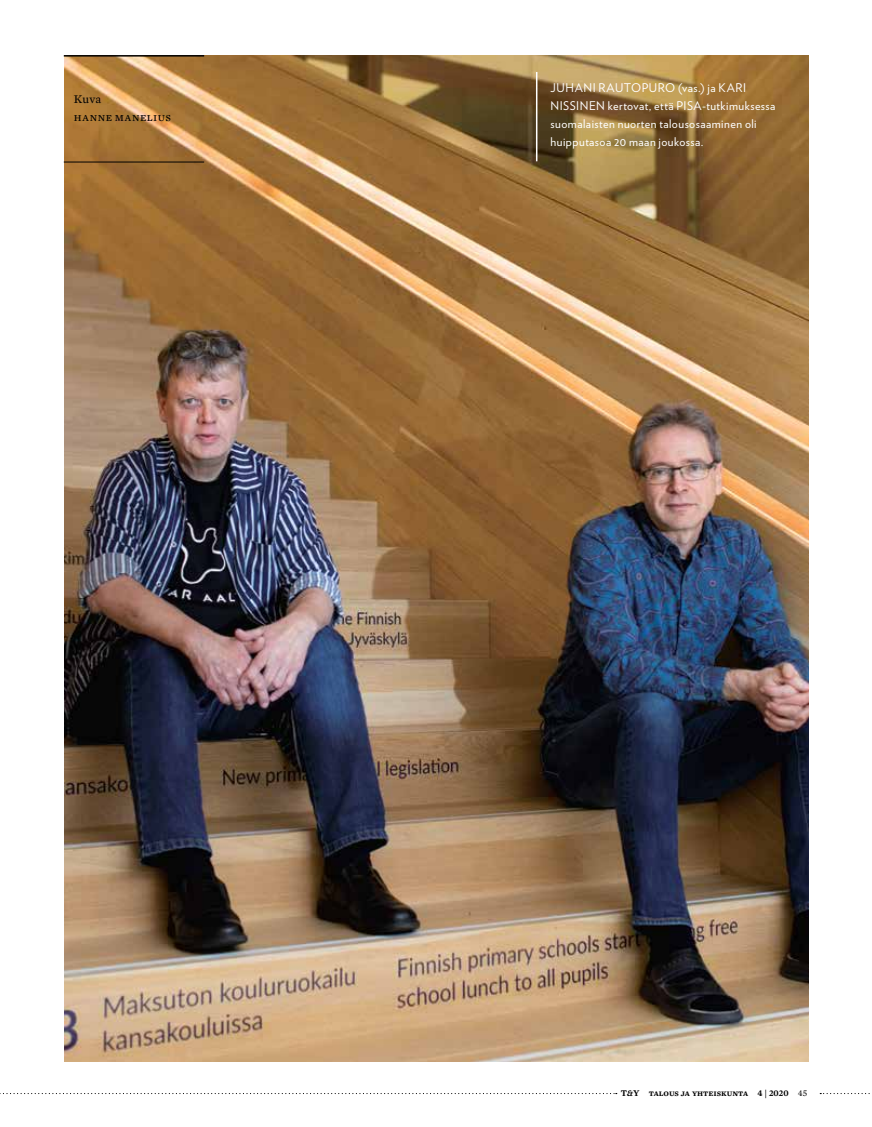
<style>
.page{position:relative;width:872px;height:1127px;background:#fff}
.page>*{position:absolute;margin:0;border:0;box-sizing:border-box;transform-origin:0 0}
.t1{font:12px/18px "Verlag";letter-spacing:.04em;color:#fff}
.t2{font:12px/18px "Mercury Text G2";letter-spacing:.045em;color:#000}
.t3{font:600 9px "Mercury Text G2";color:#000}
.s1{font-style:italic}
.s2{font-family:"Mercury Text G1";font-weight:400}
</style>
<div class="page">
<svg style="left:0;top:1093px;width:617px;height:1px"></svg>
<svg style="left:820px;top:1093px;width:50px;height:1px"></svg>
<img style="left:64px;top:56px;width:744px;height:1006px">
<hr style="left:64px;top:55px;width:140px;height:2px;background:#000">
<hr style="left:64px;top:162px;width:140px;height:1px;background:#000">
<hr style="left:536px;top:72px;width:1px;height:89px;background:#fff">
<p class="t2" style="left:74px;top:89px;width:99px">Kuva<br>Hanne Manelius</p>
<p class="t1" style="left:550px;top:78px;width:226px">JUHANI RAUTOPURO (vas.) ja KARI NISSINEN kertovat, että PISA-tutkimuksessa suomalaisten nuorten talousosaaminen oli huipputasoa 20 maan joukossa.</p>
<p class="t3" style="left:621px;top:1086px;width:188px">T<span class="s1">&amp;</span>Y talous ja yhteiskunta 4 | 2020 <span class="s2">45</span></p>
</div>
